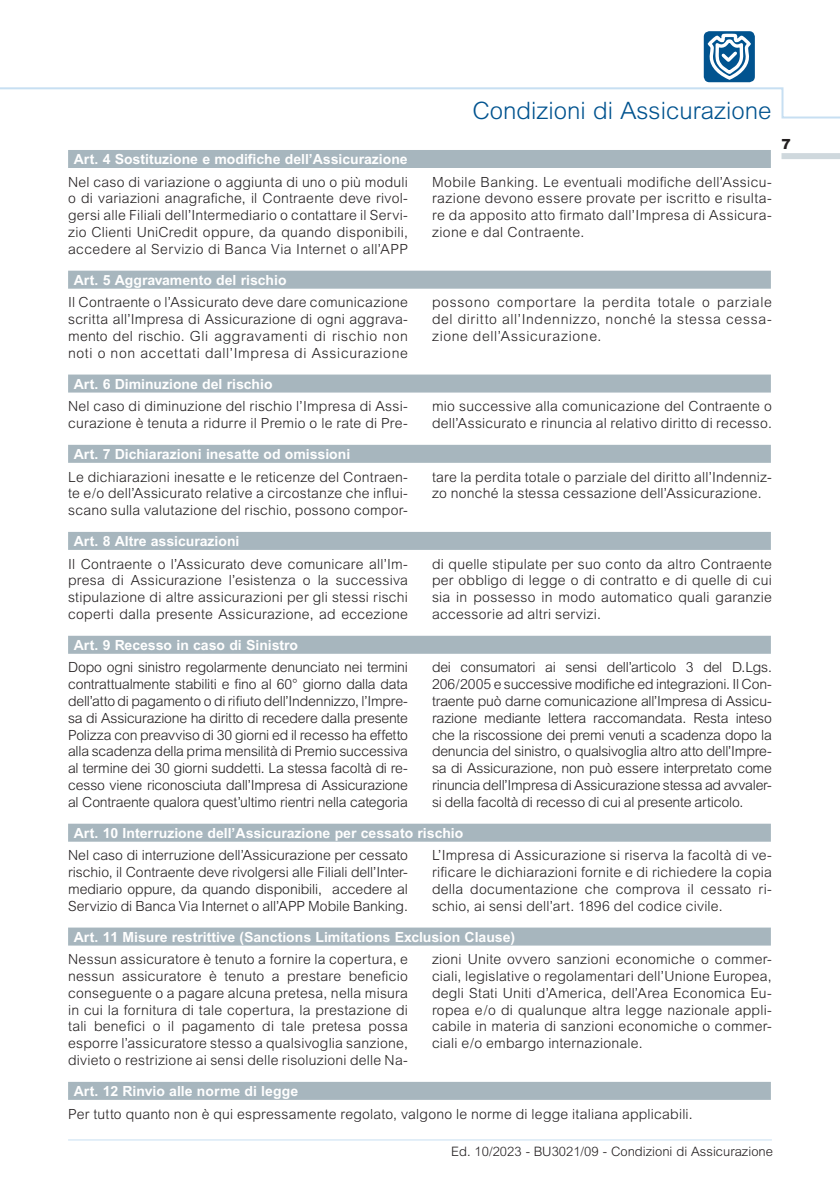
<style>
.page{position:relative;width:840px;height:1191px;background:#fff}
.page>*{position:absolute;margin:0;border:0;box-sizing:border-box;transform-origin:0 0}
.t1{font:300 24px "Arial";color:#01538f}
._01_TXT{font:300 14px/16.8px "Arial";letter-spacing:.015em;color:#231f20;text-align:justify}
._04_TITOLO_BOX_GRIGI{font:700 14px "Arial";color:#fff}
.t2{font:900 14px "Arial";color:#231f20}
.t3{font:300 13px "Arial";color:#231f20}
</style>
<div class="page">
<div style="left:781px;top:153px;width:58px;height:6px;background:#cfd8dd"></div>
<hr style="left:68px;top:1139px;width:703px;height:1px;background:#c7dff2">
<svg style="left:0;top:31px;width:839px;height:88px"></svg>
<div style="left:68px;top:150px;width:702px;height:18px;background:#a7b6be"></div>
<div style="left:68px;top:271px;width:702px;height:18px;background:#a7b6be"></div>
<div style="left:68px;top:374px;width:702px;height:18px;background:#a7b6be"></div>
<div style="left:68px;top:445px;width:702px;height:18px;background:#a7b6be"></div>
<div style="left:68px;top:532px;width:702px;height:18px;background:#a7b6be"></div>
<div style="left:68px;top:636px;width:702px;height:18px;background:#a7b6be"></div>
<div style="left:68px;top:823px;width:702px;height:18px;background:#a7b6be"></div>
<div style="left:68px;top:927px;width:702px;height:18px;background:#a7b6be"></div>
<div style="left:68px;top:1081px;width:702px;height:18px;background:#a7b6be"></div>
<div style="left:703px;top:31px;width:51px;height:51px;background:#01538f;border-radius:6px"></div>
<svg style="left:706px;top:31px;width:45px;height:51px"></svg>
<h1 class="t1" style="left:472px;top:96px;width:300px">Condizioni di Assicurazione</h1>
<p class="_04_TITOLO_BOX_GRIGI" style="left:74px;top:151px;width:335px">Art. 4 Sostituzione e modifiche dell’Assicurazione</p>
<p class="_01_TXT" style="left:68px;top:173px;width:341px">Nel caso di variazione o aggiunta di uno o più moduli o di variazioni anagrafiche, il Contraente deve rivol&shy;gersi alle Filiali dell’Intermediario o contattare il Servi&shy;zio Clienti UniCredit oppure, da quando disponibili, accedere al Servizio di Banca Via Internet o all’APP</p>
<p class="_01_TXT" style="left:432px;top:173px;width:341px">Mobile Banking. Le eventuali modifiche dell’Assicu&shy;razione devono essere provate per iscritto e risulta&shy;re da apposito atto firmato dall’Impresa di Assicura&shy;zione e dal Contraente.</p>
<p class="_04_TITOLO_BOX_GRIGI" style="left:74px;top:272px;width:214px">Art. 5 Aggravamento del rischio</p>
<p class="_01_TXT" style="left:68px;top:294px;width:341px">Il Contraente o l’Assicurato deve dare comunicazione scritta all’Impresa di Assicurazione di ogni aggrava&shy;mento del rischio. Gli aggravamenti di rischio non noti o non accettati dall’Impresa di Assicurazione</p>
<p class="_01_TXT" style="left:432px;top:294px;width:341px">possono comportare la perdita totale o parziale del diritto all’Indennizzo, nonché la stessa cessa&shy;zione dell’Assicurazione.</p>
<p class="_04_TITOLO_BOX_GRIGI" style="left:74px;top:375px;width:200px">Art. 6 Diminuzione del rischio</p>
<p class="_01_TXT" style="left:68px;top:398px;width:341px">Nel caso di diminuzione del rischio l’Impresa di Assi&shy;curazione è tenuta a ridurre il Premio o le rate di Pre-</p>
<p class="_01_TXT" style="left:432px;top:398px;width:341px">mio successive alla comunicazione del Contraente o dell’Assicurato e rinuncia al relativo diritto di recesso.</p>
<p class="_04_TITOLO_BOX_GRIGI" style="left:74px;top:446px;width:278px">Art. 7 Dichiarazioni inesatte od omissioni</p>
<p class="_01_TXT" style="left:68px;top:468px;width:341px">Le dichiarazioni inesatte e le reticenze del Contraen&shy;te e/o dell’Assicurato relative a circostanze che influi&shy;scano sulla valutazione del rischio, possono compor-</p>
<p class="_01_TXT" style="left:432px;top:468px;width:341px">tare la perdita totale o parziale del diritto all’Indenniz&shy;zo nonché la stessa cessazione dell’Assicurazione.</p>
<p class="_04_TITOLO_BOX_GRIGI" style="left:74px;top:533px;width:167px">Art. 8 Altre assicurazioni</p>
<p class="_01_TXT" style="left:68px;top:555px;width:341px">Il Contraente o l’Assicurato deve comunicare all’Im&shy;presa di Assicurazione l’esistenza o la successiva stipulazione di altre assicurazioni per gli stessi rischi coperti dalla presente Assicurazione, ad eccezione</p>
<p class="_01_TXT" style="left:432px;top:555px;width:341px">di quelle stipulate per suo conto da altro Contraente per obbligo di legge o di contratto e di quelle di cui sia in possesso in modo automatico quali garanzie accessorie ad altri servizi.</p>
<p class="_04_TITOLO_BOX_GRIGI" style="left:74px;top:637px;width:226px">Art. 9 Recesso in caso di Sinistro</p>
<p class="_01_TXT" style="left:68px;top:659px;width:341px">Dopo ogni sinistro regolarmente denunciato nei termini contrattualmente stabiliti e fino al 60° giorno dalla data dell’atto di pagamento o di rifiuto dell’Indennizzo, l’Impre&shy;sa di Assicurazione ha diritto di recedere dalla presente Polizza con preavviso di 30 giorni ed il recesso ha effetto alla scadenza della prima mensilità di Premio successiva al termine dei 30 giorni suddetti. La stessa facoltà di re&shy;cesso viene riconosciuta dall’Impresa di Assicurazione al Contraente qualora quest’ultimo rientri nella categoria</p>
<p class="_01_TXT" style="left:432px;top:659px;width:341px">dei consumatori ai sensi dell’articolo 3 del D.Lgs.<br>206/2005 e successive modifiche ed integrazioni. Il Con&shy;traente può darne comunicazione all’Impresa di Assicu&shy;razione mediante lettera raccomandata. Resta inteso che la riscossione dei premi venuti a scadenza dopo la denuncia del sinistro, o qualsivoglia altro atto dell’Impre&shy;sa di Assicurazione, non può essere interpretato come rinuncia dell’Impresa di Assicurazione stessa ad avvaler&shy;si della facoltà di recesso di cui al presente articolo.</p>
<p class="_04_TITOLO_BOX_GRIGI" style="left:74px;top:824px;width:391px">Art. 10 Interruzione dell’Assicurazione per cessato rischio</p>
<p class="_01_TXT" style="left:68px;top:847px;width:341px">Nel caso di interruzione dell’Assicurazione per cessato rischio, il Contraente deve rivolgersi alle Filiali dell’Inter&shy;mediario oppure, da quando disponibili, accedere al Servizio di Banca Via Internet o all’APP Mobile Banking.</p>
<p class="_01_TXT" style="left:432px;top:847px;width:341px">L’Impresa di Assicurazione si riserva la facoltà di ve&shy;rificare le dichiarazioni fornite e di richiedere la copia della documentazione che comprova il cessato ri&shy;schio, ai sensi dell’art. 1896 del codice civile.</p>
<p class="_04_TITOLO_BOX_GRIGI" style="left:74px;top:928px;width:442px">Art. 11 Misure restrittive (Sanctions Limitations Exclusion Clause)</p>
<p class="_01_TXT" style="left:68px;top:951px;width:341px">Nessun assicuratore è tenuto a fornire la copertura, e nessun assicuratore è tenuto a prestare beneficio conseguente o a pagare alcuna pretesa, nella misura in cui la fornitura di tale copertura, la prestazione di tali benefici o il pagamento di tale pretesa possa esporre l’assicuratore stesso a qualsivoglia sanzione, divieto o restrizione ai sensi delle risoluzioni delle Na-</p>
<p class="_01_TXT" style="left:432px;top:951px;width:341px">zioni Unite ovvero sanzioni economiche o commer&shy;ciali, legislative o regolamentari dell’Unione Europea, degli Stati Uniti d’America, dell’Area Economica Eu&shy;ropea e/o di qualunque altra legge nazionale appli&shy;cabile in materia di sanzioni economiche o commer&shy;ciali e/o embargo internazionale.</p>
<p class="_04_TITOLO_BOX_GRIGI" style="left:74px;top:1083px;width:226px">Art. 12 Rinvio alle norme di legge</p>
<p class="_01_TXT" style="left:68px;top:1105px;width:625px">Per tutto quanto non è qui espressamente regolato, valgono le norme di legge italiana applicabili.</p>
<p class="t2" style="left:781px;top:135px;width:11px">7</p>
<p class="t3" style="left:451px;top:1144px;width:323px">Ed. 10/2023 - BU3021/09 - Condizioni di Assicurazione</p>
</div>
